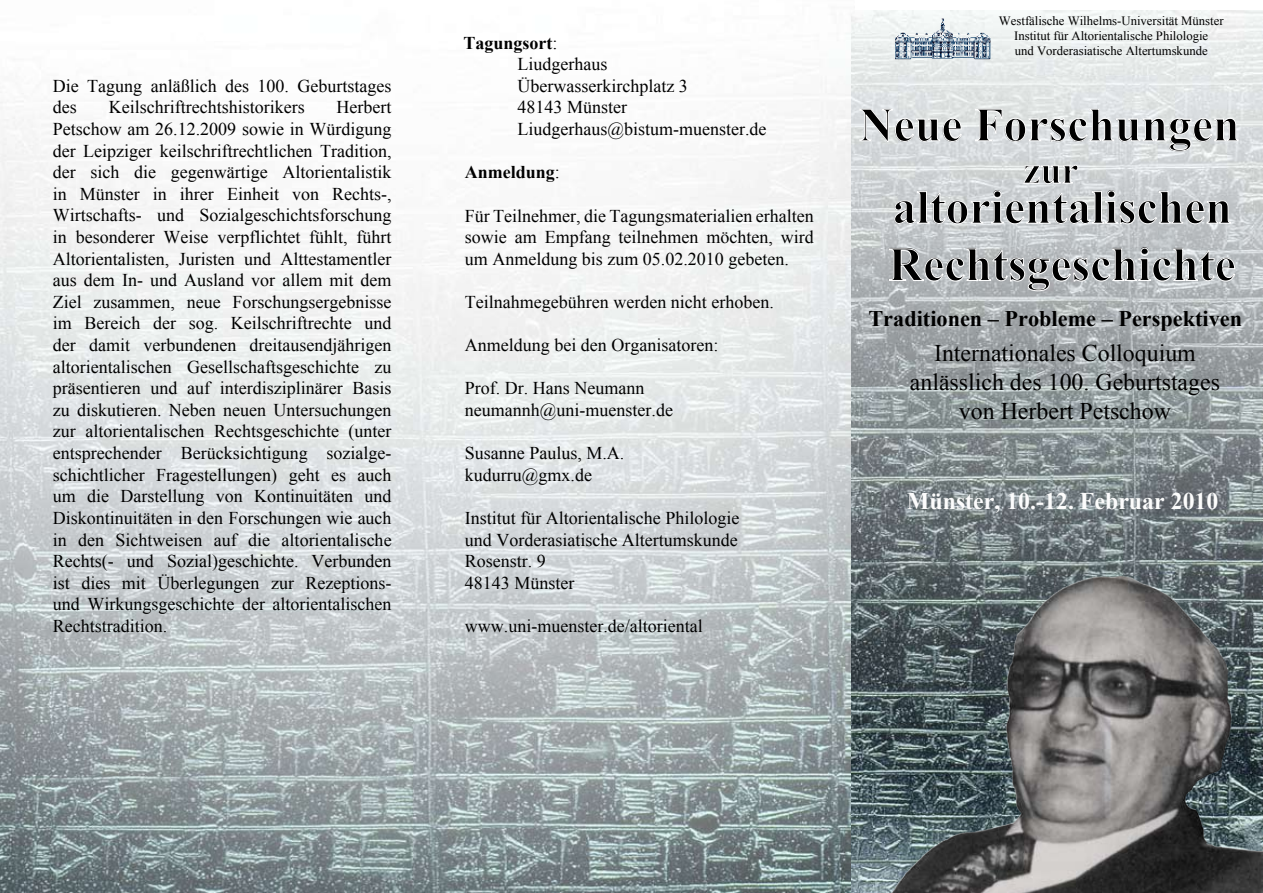
<style>
.page{position:relative;width:1263px;height:893px;background:#fff}
.page>*{position:absolute;margin:0;border:0;box-sizing:border-box;transform-origin:0 0}
.t1{font:700 47.7px/57.3px "Semiramis Unicode";color:#000}
.t2{font:700 38.25px "Semiramis Unicode";color:#000}
.t3{font:23.85px/28.7px "Semiramis Unicode";color:#000;text-align:center}
.t4{font:700 23.85px "Semiramis Unicode";color:#fcfcfc}
.t5{font:700 22.2px "Semiramis Unicode";color:#000}
.t6{font:18px/21.6px "Times New Roman";color:#000}
.t7{font:700 18px "Times New Roman";color:#000}
.t8{font:12.75px/15.3px "Semiramis Unicode";color:#000;text-align:center}
.s1{font-weight:700}
.s2{font-weight:400}
</style>
<div class="page">
<img style="left:0;top:76px;width:851px;height:817px">
<img style="left:851px;top:11px;width:411px;height:882px">
<svg style="left:859px;top:108px;width:103px;height:34px"></svg>
<svg style="left:975px;top:108px;width:264px;height:44px"></svg>
<svg style="left:894px;top:190px;width:337px;height:35px;background:#d3d6d8"></svg>
<svg style="left:889px;top:247px;width:347px;height:45px;background:#c3c7c9"></svg>
<img style="left:883px;top:13px;width:121px;height:55px">
<svg style="left:1023px;top:164px;width:56px;height:20px"></svg>
<img style="left:852px;top:577px;width:410px;height:316px">
<p class="t6" style="left:53px;top:75px;width:340px">Die Tagung anläßlich des 100. Geburtstages des</p>
<p class="t6" style="left:53px;top:96px;width:340px;text-align:justify;text-indent:284px">Herbert Petschow am 26.12.2009 sowie in Würdigung der Leipziger keilschriftrechtlichen Tradition, der sich die gegenwärtige Altorientalistik in Münster in ihrer Einheit von Rechts-, Wirtschafts- und Sozialgeschichtsforschung in besonderer Weise verpflichtet fühlt, führt Altorientalisten, Juristen und Alttestamentler aus dem In- und Ausland vor allem mit dem Ziel zusammen, neue Forschungsergebnisse im Bereich der sog. Keilschriftrechte und der damit verbundenen dreitausendjährigen altorientalischen Gesellschaftsgeschichte zu präsentieren und auf interdisziplinärer Basis zu diskutieren. Neben neuen Untersuchungen zur altorientalischen Rechtsgeschichte (unter entsprechender Berücksichtigung sozialge&shy;schichtlicher Fragestellungen) geht es auch um die Darstellung von Kontinuitäten und Diskontinuitäten in den Forschungen wie auch in den Sichtweisen auf die altorientalische Rechts(- und Sozial)geschichte. Verbunden ist dies mit Überlegungen zur Rezeptions&shy;und Wirkungsgeschichte der altorientalischen Rechtstradition.</p>
<p class="t6" style="left:109px;top:96px;width:197px">Keilschriftrechtshistorikers</p>
<p class="t6" style="left:517px;top:32px;width:251px;text-indent:-54px"><span class="s1">Tagungsort</span>:<br>Liudgerhaus<br>Überwasserkirchplatz 3<br>48143 Münster<br>Liudgerhaus@bistum-muenster.de</p>
<p class="t7" style="left:465px;top:160px;width:97px">Anmeldung<span class="s2">:</span></p>
<p class="t6" style="left:465px;top:204px;width:350px;text-align:justify">Für Teilnehmer, die Tagungsmaterialien erhalten sowie am Empfang teilnehmen möchten, wird um Anmeldung bis zum 05.02.2010 gebeten.</p>
<p class="t6" style="left:465px;top:291px;width:310px">Teilnahmegebühren werden nicht erhoben.</p>
<p class="t6" style="left:465px;top:334px;width:255px">Anmeldung bei den Organisatoren:</p>
<p class="t6" style="left:465px;top:377px;width:210px">Prof. Dr. Hans Neumann neumannh@uni-muenster.de</p>
<p class="t6" style="left:465px;top:442px;width:161px">Susanne Paulus, M.A. kudurru@gmx.de</p>
<p class="t6" style="left:465px;top:507px;width:276px">Institut für Altorientalische Philologie und Vorderasiatische Altertumskunde<br>Rosenstr. 9<br>48143 Münster</p>
<p class="t6" style="left:465px;top:615px;width:239px">www.uni-muenster.de/altoriental</p>
<p class="t8" style="left:999px;top:14px;width:226px">Westfälische Wilhelms-Universität Münster<br>Institut für Altorientalische Philologie<br>und Vorderasiatische Altertumskunde</p>
<h1 class="t1" style="left:859px;top:97px;width:382px">Neue Forschungen</h1>
<h2 class="t2" style="left:1023px;top:144px;width:57px">zur</h2>
<h1 class="t1" style="left:888px;top:179px;width:349px">altorientalischen<br>Rechtsgeschichte</h1>
<p class="t5" style="left:868px;top:303px;width:375px">Traditionen – Probleme – Perspektiven</p>
<h3 class="t3" style="left:910px;top:340px;width:312px">Internationales Colloquium anlässlich des 100. Geburtstages von Herbert Petschow</h3>
<h3 class="t4" style="left:907px;top:485px;width:313px">Münster, 10.-12. Februar 2010</h3>
</div>
